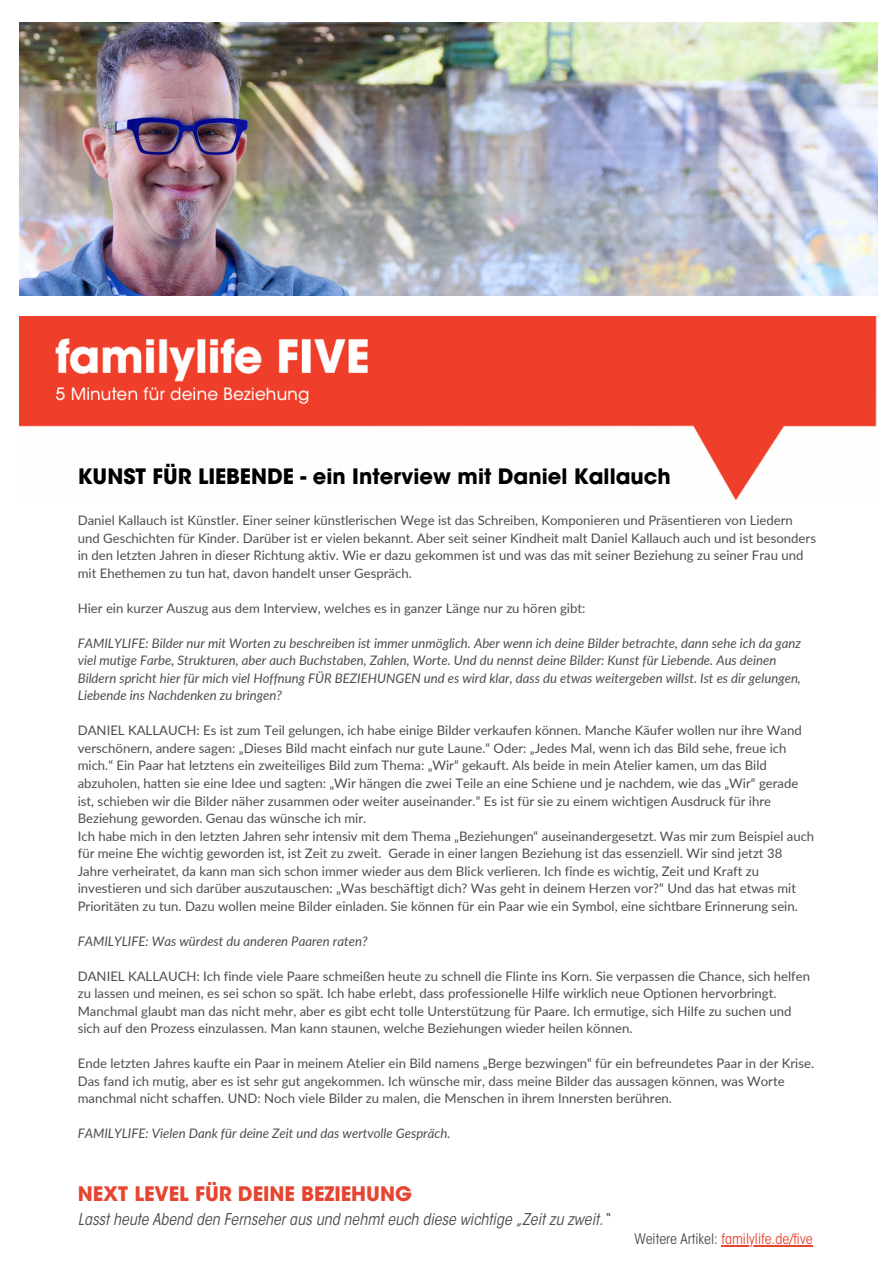
<style>
.page{position:relative;width:894px;height:1264px;background:#fff}
.page>*{position:absolute;margin:0;border:0;box-sizing:border-box;transform-origin:0 0}
.t1{font:700 21px "ITC Avant Garde Std";color:#000}
.t2{font:700 19.8px "ITC Avant Garde Std";color:#e64531}
.t3{font:italic condensed 16.2px "ITC Avant Garde Std";color:#4d4d4d}
.t4{font:condensed 14.4px "ITC Avant Garde Std";color:#e64531}
.t5{font:13.2px/17.5px "Lato";color:#4d4d4d}
.t6{font:italic 13.2px/17.5px "Lato";color:#4d4d4d}
.s1{color:#4d4d4d}
</style>
<div class="page">
<img style="left:20px;top:22px;width:857px;height:273px">
<img style="left:20px;top:316px;width:857px;height:183px">
<hr style="left:721px;top:1245px;width:91px;height:1px;background:#e64531">
<p class="t1" style="left:78px;top:468px;width:594px">KUNST FÜR LIEBENDE - ein Interview mit Daniel Kallauch</p>
<p class="t5" style="left:78px;top:511px;width:739px">Daniel Kallauch ist Künstler. Einer seiner künstlerischen Wege ist das Schreiben, Komponieren und Präsentieren von Liedern und Geschichten für Kinder. Darüber ist er vielen bekannt. Aber seit seiner Kindheit malt Daniel Kallauch auch und ist besonders in den letzten Jahren in dieser Richtung aktiv. Wie er dazu gekommen ist und was das mit seiner Beziehung zu seiner Frau und mit Ehethemen zu tun hat, davon handelt unser Gespräch.</p>
<p class="t5" style="left:78px;top:599px;width:509px">Hier ein kurzer Auszug aus dem Interview, welches es in ganzer Länge nur zu hören gibt:</p>
<p class="t6" style="left:78px;top:634px;width:724px">FAMILYLIFE: Bilder nur mit Worten zu beschreiben ist immer unmöglich. Aber wenn ich deine Bilder betrachte, dann sehe ich da ganz viel mutige Farbe, Strukturen, aber auch Buchstaben, Zahlen, Worte. Und du nennst deine Bilder: Kunst für Liebende. Aus deinen Bildern spricht hier für mich viel Hoffnung FÜR BEZIEHUNGEN und es wird klar, dass du etwas weitergeben willst. Ist es dir gelungen, Liebende ins Nachdenken zu bringen?</p>
<p class="t5" style="left:78px;top:721px;width:725px">DANIEL KALLAUCH: Es ist zum Teil gelungen, ich habe einige Bilder verkaufen können. Manche Käufer wollen nur ihre Wand verschönern, andere sagen: „Dieses Bild macht einfach nur gute Laune.“ Oder: „Jedes Mal, wenn ich das Bild sehe, freue ich mich.“ Ein Paar hat letztens ein zweiteiliges Bild zum Thema: „Wir“ gekauft. Als beide in mein Atelier kamen, um das Bild abzuholen, hatten sie eine Idee und sagten: „Wir hängen die zwei Teile an eine Schiene und je nachdem, wie das „Wir“ gerade ist, schieben wir die Bilder näher zusammen oder weiter auseinander.“ Es ist für sie zu einem wichtigen Ausdruck für ihre Beziehung geworden. Genau das wünsche ich mir.</p>
<p class="t5" style="left:78px;top:826px;width:737px">Ich habe mich in den letzten Jahren sehr intensiv mit dem Thema „Beziehungen“ auseinandergesetzt. Was mir zum Beispiel auch für meine Ehe wichtig geworden ist, ist Zeit zu zweit. Gerade in einer langen Beziehung ist das essenziell. Wir sind jetzt 38<br>Jahre verheiratet, da kann man sich schon immer wieder aus dem Blick verlieren. Ich finde es wichtig, Zeit und Kraft zu investieren und sich darüber auszutauschen: „Was beschäftigt dich? Was geht in deinem Herzen vor?“ Und das hat etwas mit Prioritäten zu tun. Dazu wollen meine Bilder einladen. Sie können für ein Paar wie ein Symbol, eine sichtbare Erinnerung sein.</p>
<p class="t6" style="left:78px;top:931px;width:291px">FAMILYLIFE: Was würdest du anderen Paaren raten?</p>
<p class="t5" style="left:78px;top:966px;width:733px">DANIEL KALLAUCH: Ich finde viele Paare schmeißen heute zu schnell die Flinte ins Korn. Sie verpassen die Chance, sich helfen zu lassen und meinen, es sei schon so spät. Ich habe erlebt, dass professionelle Hilfe wirklich neue Optionen hervorbringt.<br>Manchmal glaubt man das nicht mehr, aber es gibt echt tolle Unterstützung für Paare. Ich ermutige, sich Hilfe zu suchen und sich auf den Prozess einzulassen. Man kann staunen, welche Beziehungen wieder heilen können.</p>
<p class="t5" style="left:78px;top:1054px;width:737px">Ende letzten Jahres kaufte ein Paar in meinem Atelier ein Bild namens „Berge bezwingen“ für ein befreundetes Paar in der Krise.<br>Das fand ich mutig, aber es ist sehr gut angekommen. Ich wünsche mir, dass meine Bilder das aussagen können, was Worte manchmal nicht schaffen. UND: Noch viele Bilder zu malen, die Menschen in ihrem Innersten berühren.</p>
<p class="t6" style="left:78px;top:1124px;width:374px">FAMILYLIFE: Vielen Dank für deine Zeit und das wertvolle Gespräch.</p>
<p class="t2" style="left:78px;top:1185px;width:335px">NEXT LEVEL FÜR DEINE BEZIEHUNG</p>
<p class="t3" style="left:78px;top:1212px;width:533px">Lasst heute Abend den Fernseher aus und nehmt euch diese wichtige „Zeit zu zweit.“</p>
<p class="t4" style="left:634px;top:1233px;width:180px"><span class="s1">Weitere Artikel:</span> familylife.de/five</p>
</div>
